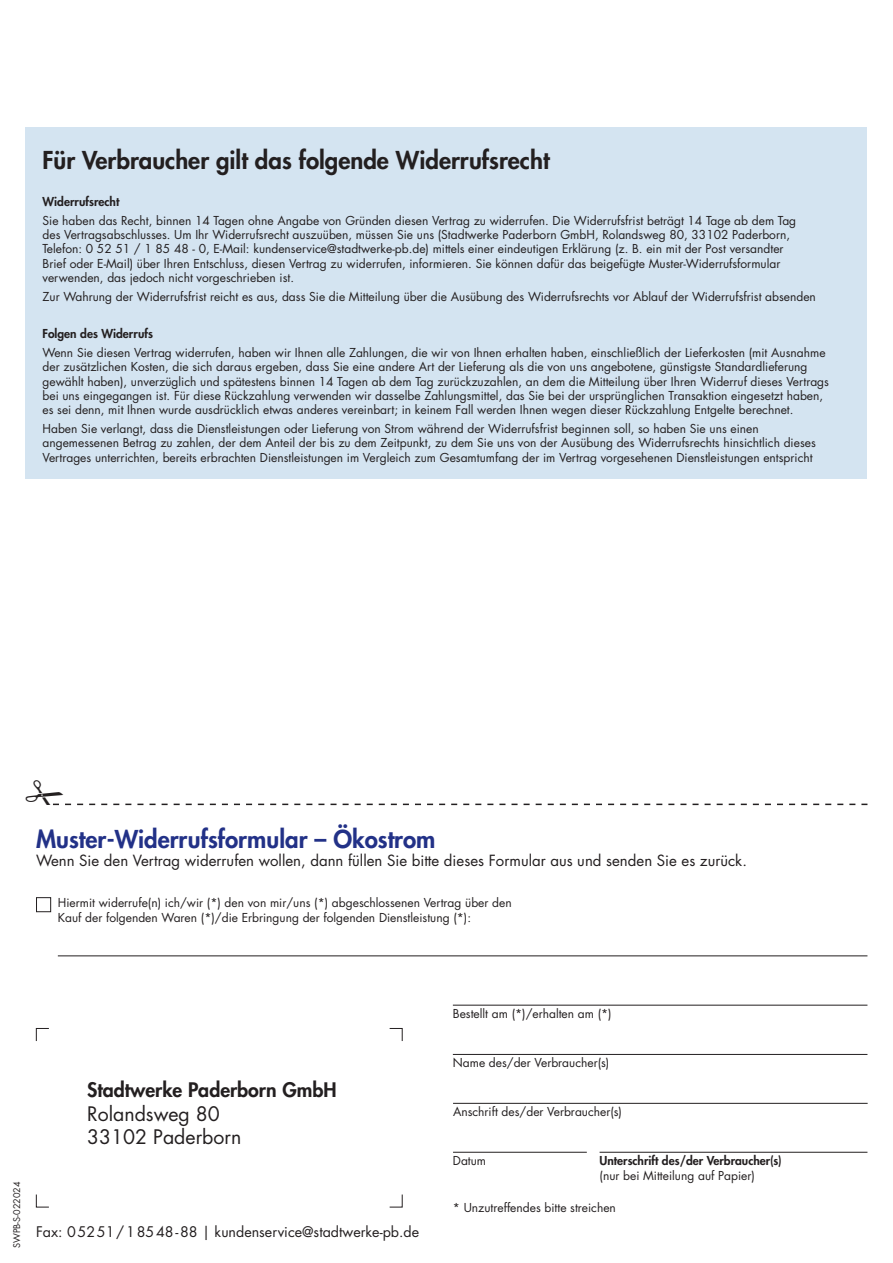
<style>
.page{position:relative;width:893px;height:1263px;background:#fff}
.page>*{position:absolute;margin:0;border:0;box-sizing:border-box;transform-origin:0 0}
.t1{font:800 24px "Futura Std";color:#231f20}
.t2{font:800 24px "Futura Std";color:#223187}
.t3{font:19.5px/23.4px "Futura Std";color:#231f20}
.t4{font:800 19.5px "Futura Std";color:#231f20}
.t5{font:15px "Futura Std";color:#231f20}
.t6{font:14.25px "Futura Std";color:#231f20}
.t7{font:12px/14.4px "Futura Std";color:#231f20}
.t8{font:800 12px "Futura Std";color:#231f20}
.t9{font:9px "Futura Std";color:#231f20}
</style>
<div class="page">
<div style="left:26px;top:128px;width:841px;height:351px;background:#d4e4f1"></div>
<svg style="left:36px;top:1028px;width:13px;height:13px"></svg>
<svg style="left:36px;top:1194px;width:13px;height:13px"></svg>
<svg style="left:389px;top:1028px;width:14px;height:13px"></svg>
<svg style="left:389px;top:1194px;width:14px;height:13px"></svg>
<hr style="left:453px;top:1103px;width:415px;height:1px;background:#231f20">
<hr style="left:453px;top:1152px;width:134px;height:1px;background:#231f20">
<hr style="left:600px;top:1152px;width:267px;height:1px;background:#231f20">
<hr style="left:453px;top:1054px;width:414px;height:1px;background:#231f20">
<hr style="left:453px;top:1005px;width:414px;height:1px;background:#231f20">
<hr style="left:58px;top:956px;width:809px;height:1px;background:#231f20">
<div style="left:36px;top:897px;width:15px;height:15px;border:1px solid #231f20"></div>
<svg style="left:53px;top:803px;width:814px;height:2px"></svg>
<h1 class="t1" style="left:43px;top:145px;width:509px">Für Verbraucher gilt das folgende Widerrufsrecht</h1>
<p class="t8" style="left:43px;top:194px;width:78px">Widerrufsrecht</p>
<p class="t7" style="left:43px;top:213px;width:755px">Sie haben das Recht, binnen 14 Tagen ohne Angabe von Gründen diesen Vertrag zu widerrufen. Die Widerrufsfrist beträgt 14 Tage ab dem Tag des Vertragsabschlusses. Um Ihr Widerrufsrecht auszuüben, müssen Sie uns (Stadtwerke Paderborn GmbH, Rolandsweg 80, 33102 Paderborn, Telefon: 0 52 51 / 1 85 48 - 0, E-Mail: kundenservice@stadtwerke-pb.de) mittels einer eindeutigen Erklärung (z. B. ein mit der Post versandter Brief oder E-Mail) über Ihren Entschluss, diesen Vertrag zu widerrufen, informieren. Sie können dafür das beigefügte Muster-Widerrufsformular verwenden, das jedoch nicht vorgeschrieben ist.</p>
<p class="t7" style="left:43px;top:289px;width:775px">Zur Wahrung der Widerrufsfrist reicht es aus, dass Sie die Mitteilung über die Ausübung des Widerrufsrechts vor Ablauf der Widerrufsfrist absenden</p>
<p class="t8" style="left:43px;top:326px;width:112px">Folgen des Widerrufs</p>
<p class="t7" style="left:43px;top:345px;width:788px">Wenn Sie diesen Vertrag widerrufen, haben wir Ihnen alle Zahlungen, die wir von Ihnen erhalten haben, einschließlich der Lieferkosten (mit Ausnahme der zusätzlichen Kosten, die sich daraus ergeben, dass Sie eine andere Art der Lieferung als die von uns angebotene, günstigste Standardlieferung gewählt haben), unverzüglich und spätestens binnen 14 Tagen ab dem Tag zurückzuzahlen, an dem die Mitteilung über Ihren Widerruf dieses Vertrags bei uns eingegangen ist. Für diese Rückzahlung verwenden wir dasselbe Zahlungsmittel, das Sie bei der ursprünglichen Transaktion eingesetzt haben, es sei denn, mit Ihnen wurde ausdrücklich etwas anderes vereinbart; in keinem Fall werden Ihnen wegen dieser Rückzahlung Entgelte berechnet.</p>
<p class="t7" style="left:43px;top:422px;width:775px">Haben Sie verlangt, dass die Dienstleistungen oder Lieferung von Strom während der Widerrufsfrist beginnen soll, so haben Sie uns einen angemessenen Betrag zu zahlen, der dem Anteil der bis zu dem Zeitpunkt, zu dem Sie uns von der Ausübung des Widerrufsrechts hinsichtlich dieses<br>Vertrages unterrichten, bereits erbrachten Dienstleistungen im Vergleich zum Gesamtumfang der im Vertrag vorgesehenen Dienstleistungen entspricht</p>
<h1 class="t2" style="left:36px;top:824px;width:401px">Muster-Widerrufsformular – Ökostrom</h1>
<p class="t5" style="left:36px;top:851px;width:712px">Wenn Sie den Vertrag widerrufen wollen, dann füllen Sie bitte dieses Formular aus und senden Sie es zurück.</p>
<p class="t7" style="left:58px;top:896px;width:455px">Hiermit widerrufe(n) ich/wir (*) den von mir/uns (*) abgeschlossenen Vertrag über den<br>Kauf der folgenden Waren (*)/die Erbringung der folgenden Dienstleistung (*):</p>
<p class="t9" style="left:11px;top:1248px;width:68px;rotate:-90deg">SWPB-S-022024</p>
<h2 class="t4" style="left:87px;top:1078px;width:251px">Stadtwerke Paderborn GmbH</h2>
<h2 class="t3" style="left:87px;top:1102px;width:156px">Rolandsweg 80<br>33102 Paderborn</h2>
<p class="t6" style="left:36px;top:1223px;width:384px">Fax: 05251/18548-88 | kundenservice@stadtwerke-pb.de</p>
<p class="t7" style="left:453px;top:1006px;width:160px">Bestellt am (*)/erhalten am (*)</p>
<p class="t7" style="left:453px;top:1056px;width:158px">Name des/der Verbraucher(s)</p>
<p class="t7" style="left:453px;top:1105px;width:170px">Anschrift des/der Verbraucher(s)</p>
<p class="t7" style="left:453px;top:1153px;width:35px">Datum</p>
<p class="t8" style="left:600px;top:1153px;width:184px">Unterschrift des/der Verbraucher(s)</p>
<p class="t7" style="left:600px;top:1168px;width:157px">(nur bei Mitteilung auf Papier)</p>
<p class="t7" style="left:453px;top:1201px;width:165px">* Unzutreffendes bitte streichen</p>
</div>
